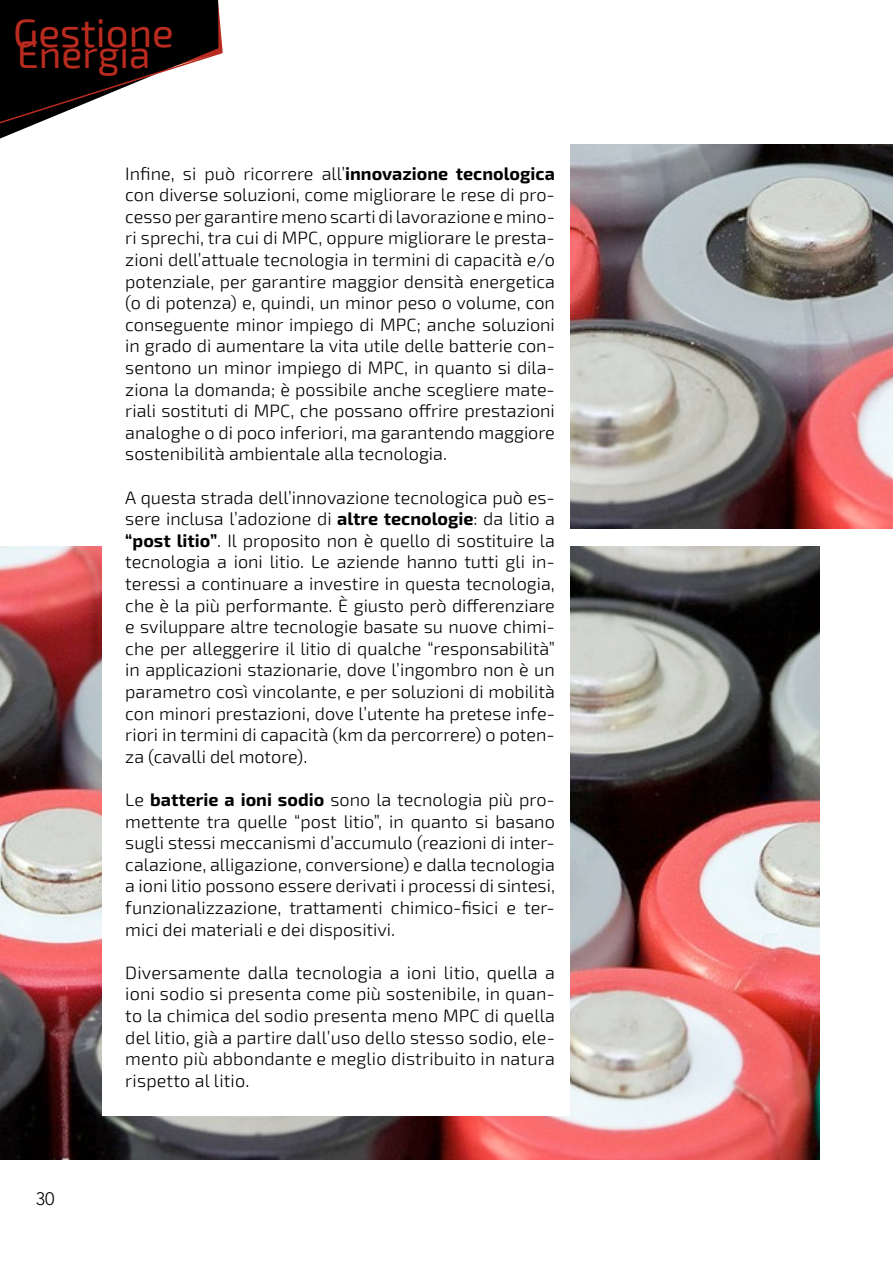
<style>
.page{position:relative;width:893px;height:1263px;background:#fff}
.page>*{position:absolute;margin:0;border:0;box-sizing:border-box;transform-origin:0 0}
.t1{font:40.35px "Exo 2";color:#b92b1e}
.t2{font:38.85px "Exo 2";color:#b92b1e}
.t3{font:300 18px/21.6px "Exo 2";color:#000;text-align:justify}
.t4{font:300 18px "Avenir LT Std";color:#000}
.s1{font-weight:700}
</style>
<div class="page">
<svg style="left:0;top:0;width:223px;height:139px"></svg>
<img style="left:570px;top:145px;width:323px;height:383px">
<img style="left:0;top:546px;width:820px;height:614px">
<div style="left:102px;top:145px;width:468px;height:971px;background:#fff"></div>
<h1 class="t1" style="left:13px;top:6px;width:162px">Gestione</h1>
<h2 class="t2" style="left:17px;top:30px;width:135px">Energia</h2>
<p class="t4" style="left:36px;top:1188px;width:20px">30</p>
<p class="t3" style="left:125px;top:162px;width:431px">Infine, si può ricorrere all’<span class="s1">innovazione tecnologica </span>con diverse soluzioni, come migliorare le rese di pro&shy;cesso per garantire meno scarti di lavorazione e mino&shy;ri sprechi, tra cui di MPC, oppure migliorare le presta&shy;zioni dell’attuale tecnologia in termini di capacità e/o potenziale, per garantire maggior densità energetica (o di potenza) e, quindi, un minor peso o volume, con conseguente minor impiego di MPC; anche soluzioni in grado di aumentare la vita utile delle batterie con&shy;sentono un minor impiego di MPC, in quanto si dila&shy;ziona la domanda; è possibile anche scegliere mate&shy;riali sostituti di MPC, che possano offrire prestazioni analoghe o di poco inferiori, ma garantendo maggiore sostenibilità ambientale alla tecnologia.</p>
<p class="t3" style="left:125px;top:486px;width:431px">A questa strada dell’innovazione tecnologica può es&shy;sere inclusa l’adozione di <span class="s1">altre tecnologie</span>: da litio a <span class="s1">“post litio”</span>. Il proposito non è quello di sostituire la tecnologia a ioni litio. Le aziende hanno tutti gli in&shy;teressi a continuare a investire in questa tecnologia, che è la più performante. È giusto però differenziare e sviluppare altre tecnologie basate su nuove chimi&shy;che per alleggerire il litio di qualche “responsabilità” in applicazioni stazionarie, dove l’ingombro non è un parametro così vincolante, e per soluzioni di mobilità con minori prestazioni, dove l’utente ha pretese infe&shy;riori in termini di capacità (km da percorrere) o poten&shy;za (cavalli del motore).</p>
<p class="t3" style="left:125px;top:788px;width:431px">Le <span class="s1">batterie a ioni sodio</span> sono la tecnologia più pro&shy;mettente tra quelle “post litio”, in quanto si basano sugli stessi meccanismi d’accumulo (reazioni di inter&shy;calazione, alligazione, conversione) e dalla tecnologia a ioni litio possono essere derivati i processi di sintesi, funzionalizzazione, trattamenti chimico-fisici e ter&shy;mici dei materiali e dei dispositivi.</p>
<p class="t3" style="left:125px;top:961px;width:431px">Diversamente dalla tecnologia a ioni litio, quella a ioni sodio si presenta come più sostenibile, in quan&shy;to la chimica del sodio presenta meno MPC di quella del litio, già a partire dall’uso dello stesso sodio, ele&shy;mento più abbondante e meglio distribuito in natura rispetto al litio.</p>
</div>
